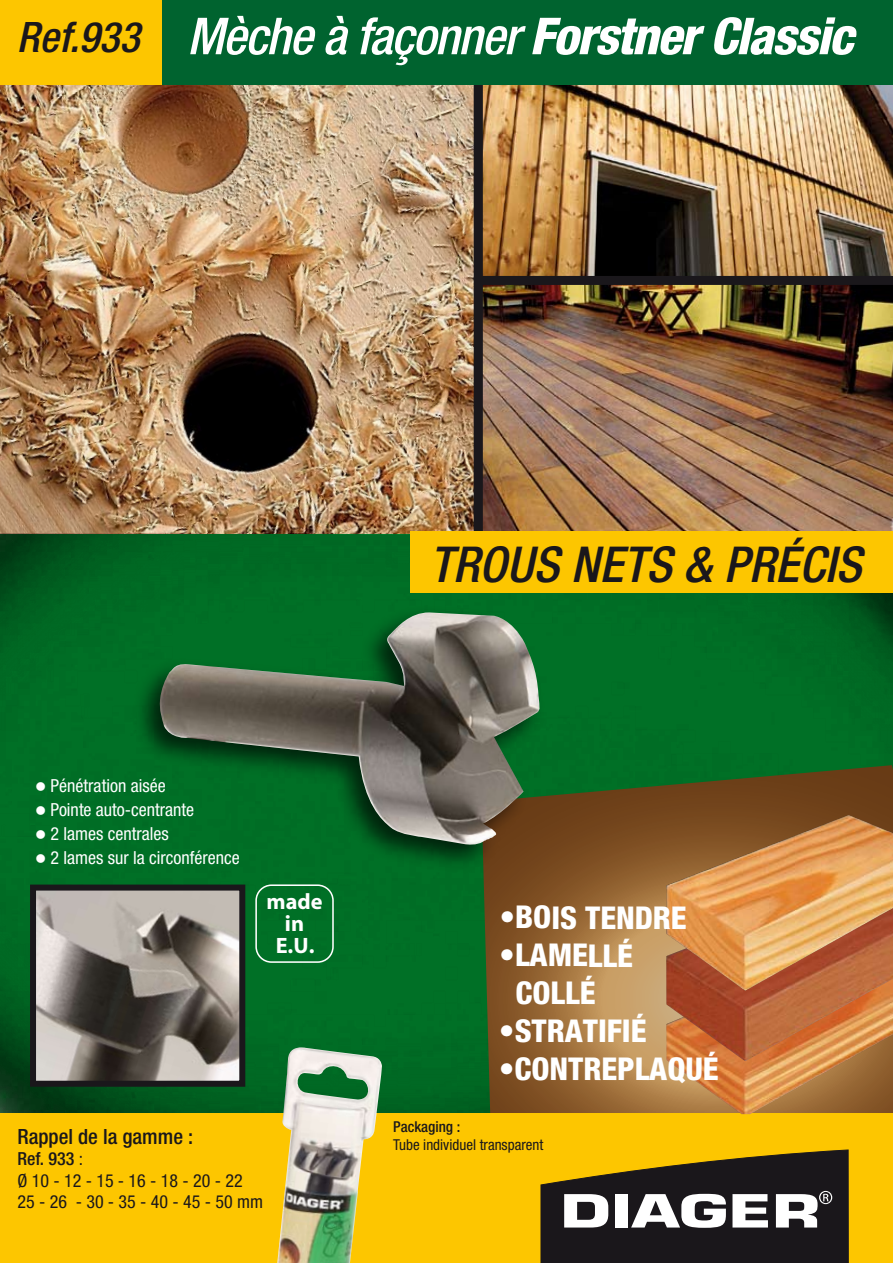
<style>
.page{position:relative;width:893px;height:1263px;background:#fff}
.page>*{position:absolute;margin:0;border:0;box-sizing:border-box;transform-origin:0 0}
.t1{font:italic 800 condensed 51px "Helvetica Neue LT";letter-spacing:-.025em;color:#fff}
.t2{font:italic 500 condensed 49.5px "Helvetica Neue LT";color:#1a171b}
.t3{font:italic 500 condensed 42px "Helvetica Neue LT";color:#1a171b}
.t4{font:800 condensed 31.5px/37.8px "Helvetica Neue LT";letter-spacing:-.005em;color:#fff}
.t5{font:700 22.35px/21.9px "Myriad";color:#fff;text-align:center}
.t6{font:500 condensed 21px "Helvetica Neue LT";color:#1a171b}
.t7{font:condensed 18px "Helvetica Neue LT";color:#fff}
.t8{font:condensed 18px/21.6px "Helvetica Neue LT";color:#1a171b}
.t9{font:condensed 15px "Helvetica Neue LT";color:#1a171b}
.t10{font:500 condensed 15px "Helvetica Neue LT";color:#1a171b}
.s1{font-weight:500}
</style>
<div class="page">
<img style="left:483px;top:285px;width:410px;height:246px">
<img style="left:0;top:85px;width:474px;height:449px">
<img style="left:483px;top:85px;width:410px;height:191px">
<svg style="left:0;top:534px;width:893px;height:579px;fill:#006d25"></svg>
<svg style="left:481px;top:765px;width:412px;height:348px"></svg>
<div style="left:0;top:1113px;width:893px;height:150px;background:#fdc600"></div>
<svg style="left:541px;top:1149px;width:308px;height:114px"></svg>
<div style="left:475px;top:276px;width:418px;height:9px;background:#1a171b"></div>
<div style="left:474px;top:74px;width:9px;height:464px;background:#1a171b"></div>
<div style="left:0;top:0;width:893px;height:85px;background:#00632f"></div>
<div style="left:410px;top:531px;width:483px;height:62px;background:#fdc600"></div>
<img style="left:666px;top:1061px;width:227px;height:53px">
<img style="left:666px;top:990px;width:227px;height:71px">
<img style="left:666px;top:815px;width:227px;height:175px">
<img style="left:37px;top:891px;width:201px;height:189px">
<div style="left:30px;top:884px;width:215px;height:203px;border:6px solid #1a171b"></div>
<img style="left:277px;top:1047px;width:105px;height:216px">
<div style="left:255px;top:884px;width:79px;height:79px;border:2px solid #fff;border-radius:15px"></div>
<div style="left:0;top:0;width:162px;height:85px;background:#fdc600"></div>
<img style="left:113px;top:578px;width:446px;height:308px">
<img style="left:159px;top:612px;width:382px;height:234px">
<h3 class="t3" style="left:17px;top:12px;width:124px">Ref.933</h3>
<h1 class="t1" style="left:187px;top:5px;width:668px"><span class="s1">Mèche à façonner</span> Forstner Classic</h1>
<h2 class="t2" style="left:430px;top:535px;width:433px">TROUS NETS &amp; PRÉCIS</h2>
<p class="t7" style="left:35px;top:775px;width:132px">● Pénétration aisée</p>
<p class="t7" style="left:35px;top:799px;width:161px">● Pointe auto-centrante</p>
<p class="t7" style="left:35px;top:823px;width:135px">● 2 lames centrales</p>
<p class="t7" style="left:35px;top:847px;width:206px">● 2 lames sur la circonférence</p>
<p class="t5" style="left:267px;top:891px;width:58px">made in<br>E.U.</p>
<p class="t6" style="left:18px;top:1123px;width:177px">Rappel de la gamme :</p>
<p class="t8" style="left:18px;top:1148px;width:247px"><span class="s1">Ref. 933</span> :<br>Ø 10 - 12 - 15 - 16 - 18 - 20 - 22<br>25 - 26 - 30 - 35 - 40 - 45 - 50 mm</p>
<h3 class="t4" style="left:499px;top:898px;width:189px">•BOIS TENDRE</h3>
<h3 class="t4" style="left:515px;top:936px;width:119px;text-indent:-16px">•LAMELLÉ<br>COLLÉ</h3>
<h3 class="t4" style="left:499px;top:1011px;width:149px">•STRATIFIÉ</h3>
<h3 class="t4" style="left:499px;top:1049px;width:222px">•CONTREPLAQUÉ</h3>
<p class="t10" style="left:393px;top:1118px;width:69px">Packaging :</p>
<p class="t9" style="left:393px;top:1136px;width:151px">Tube individuel transparent</p>
</div>
